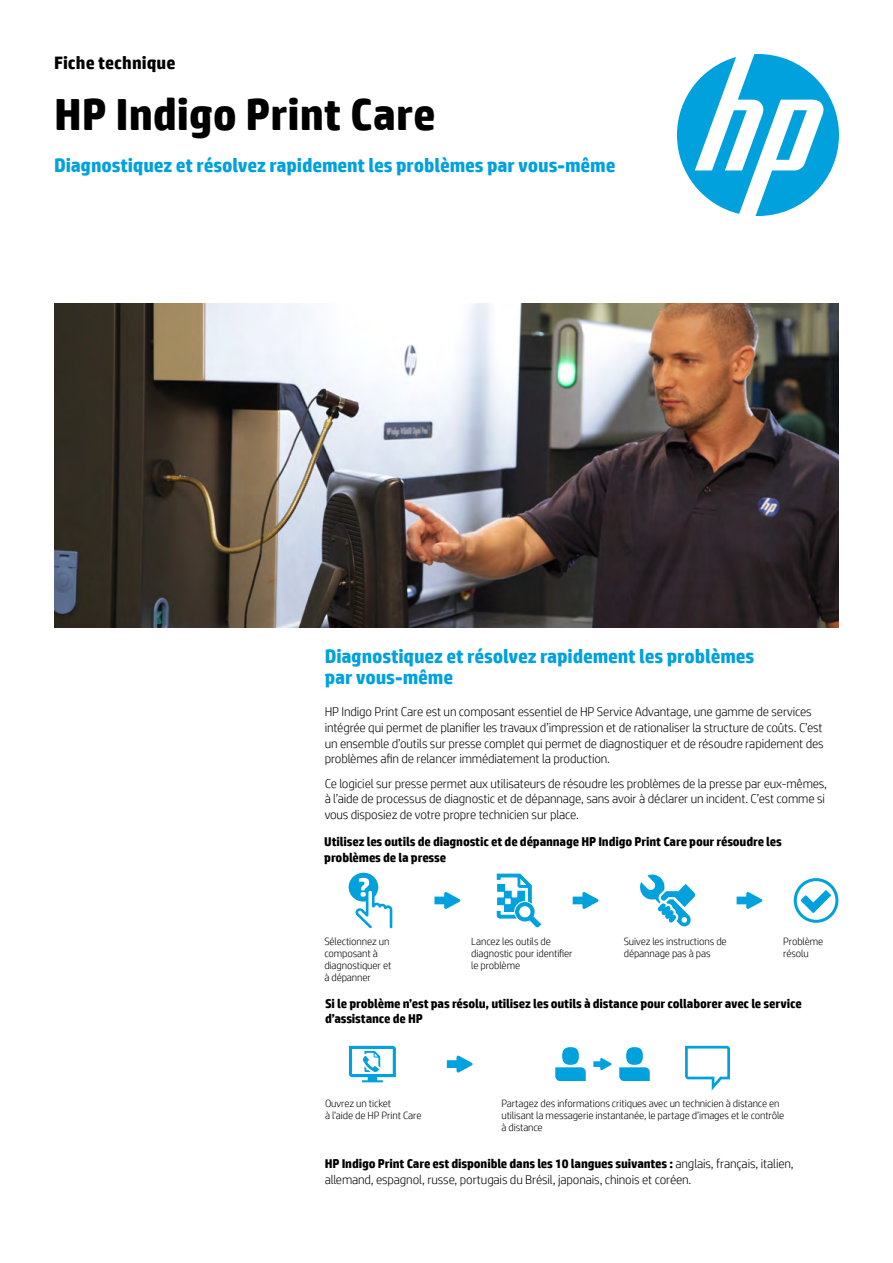
<style>
.page{position:relative;width:893px;height:1263px;background:#fff}
.page>*{position:absolute;margin:0;border:0;box-sizing:border-box;transform-origin:0 0}
.Cover_headline_30_32{font:700 45px "HP Simplified";color:#000}
.Cover_subhead_14_16{font:700 19.5px "HP Simplified";letter-spacing:-.01em;color:#00a1dd}
.Subhead_14_16_bold_b{font:700 19.5px/21px "HP Simplified";letter-spacing:-.01em;color:#00a1dd}
.Document_type_for_30{font:700 18px "HP Simplified";color:#000}
.Body{font:300 12.75px/15.8px "HP Simplified";letter-spacing:-.01em;color:#000}
.Body_before_bullet{font:300 12.75px/15.8px "HP Simplified";letter-spacing:-.01em;color:#000}
.Body_header_bold{font:700 12.75px/15.8px "HP Simplified";letter-spacing:-.01em;color:#000}
.t1{font:300 10.5px/12px "HP Simplified";letter-spacing:-.01em;color:#000}
.s1{font-weight:700}
</style>
<div class="page">
<svg style="left:677px;top:54px;width:162px;height:162px"></svg>
<img style="left:54px;top:304px;width:785px;height:324px">
<svg style="left:348px;top:872px;width:44px;height:56px"></svg>
<svg style="left:496px;top:873px;width:46px;height:55px"></svg>
<svg style="left:640px;top:874px;width:55px;height:52px"></svg>
<svg style="left:794px;top:878px;width:44px;height:45px"></svg>
<svg style="left:434px;top:892px;width:27px;height:17px"></svg>
<svg style="left:573px;top:892px;width:26px;height:17px"></svg>
<svg style="left:737px;top:892px;width:26px;height:17px"></svg>
<svg style="left:447px;top:1056px;width:26px;height:16px"></svg>
<svg style="left:593px;top:1058px;width:19px;height:12px"></svg>
<svg style="left:349px;top:1046px;width:47px;height:36px"></svg>
<svg style="left:685px;top:1046px;width:45px;height:44px"></svg>
<svg style="left:555px;top:1047px;width:31px;height:34px"></svg>
<svg style="left:619px;top:1047px;width:31px;height:34px"></svg>
<p class="Document_type_for_30" style="left:54px;top:51px;width:123px">Fiche technique</p>
<p class="Cover_headline_30_32" style="left:54px;top:85px;width:383px">HP Indigo Print Care</p>
<p class="Cover_subhead_14_16" style="left:54px;top:152px;width:563px">Diagnostiquez et résolvez rapidement les problèmes par vous-même</p>
<p class="Subhead_14_16_bold_b" style="left:325px;top:646px;width:431px">Diagnostiquez et résolvez rapidement les problèmes par vous-même</p>
<p class="Body" style="left:325px;top:703px;width:501px">HP Indigo Print Care est un composant essentiel de HP Service Advantage, une gamme de services intégrée qui permet de planifier les travaux d’impression et de rationaliser la structure de coûts. C’est un ensemble d’outils sur presse complet qui permet de diagnostiquer et de résoudre rapidement des problèmes afin de relancer immédiatement la production.</p>
<p class="Body_before_bullet" style="left:325px;top:775px;width:504px">Ce logiciel sur presse permet aux utilisateurs de résoudre les problèmes de la presse par eux-mêmes, à l’aide de processus de diagnostic et de dépannage, sans avoir à déclarer un incident. C’est comme si vous disposiez de votre propre technicien sur place.</p>
<p class="Body_header_bold" style="left:324px;top:834px;width:459px">Utilisez les outils de diagnostic et de dépannage HP Indigo Print Care pour résoudre les problèmes de la presse</p>
<p class="t1" style="left:324px;top:935px;width:69px">Sélectionnez un composant à diagnostiquer et à dépanner</p>
<p class="t1" style="left:471px;top:935px;width:103px">Lancez les outils de diagnostic pour identifier le problème</p>
<p class="t1" style="left:624px;top:935px;width:104px">Suivez les instructions de dépannage pas à pas</p>
<p class="t1" style="left:783px;top:935px;width:41px">Problème résolu</p>
<p class="Body_header_bold" style="left:325px;top:995px;width:478px">Si le problème n’est pas résolu, utilisez les outils à distance pour collaborer avec le service d’assistance de HP</p>
<p class="t1" style="left:325px;top:1097px;width:98px">Ouvrez un ticket<br>à l’aide de HP Print Care</p>
<p class="t1" style="left:501px;top:1097px;width:284px">Partagez des informations critiques avec un technicien à distance en utilisant la messagerie instantanée, le partage d’images et le contrôle à distance</p>
<p class="Body" style="left:325px;top:1155px;width:471px"><span class="s1">HP Indigo Print Care est disponible dans les 10 langues suivantes :</span> anglais, français, italien, allemand, espagnol, russe, portugais du Brésil, japonais, chinois et coréen.</p>
</div>
